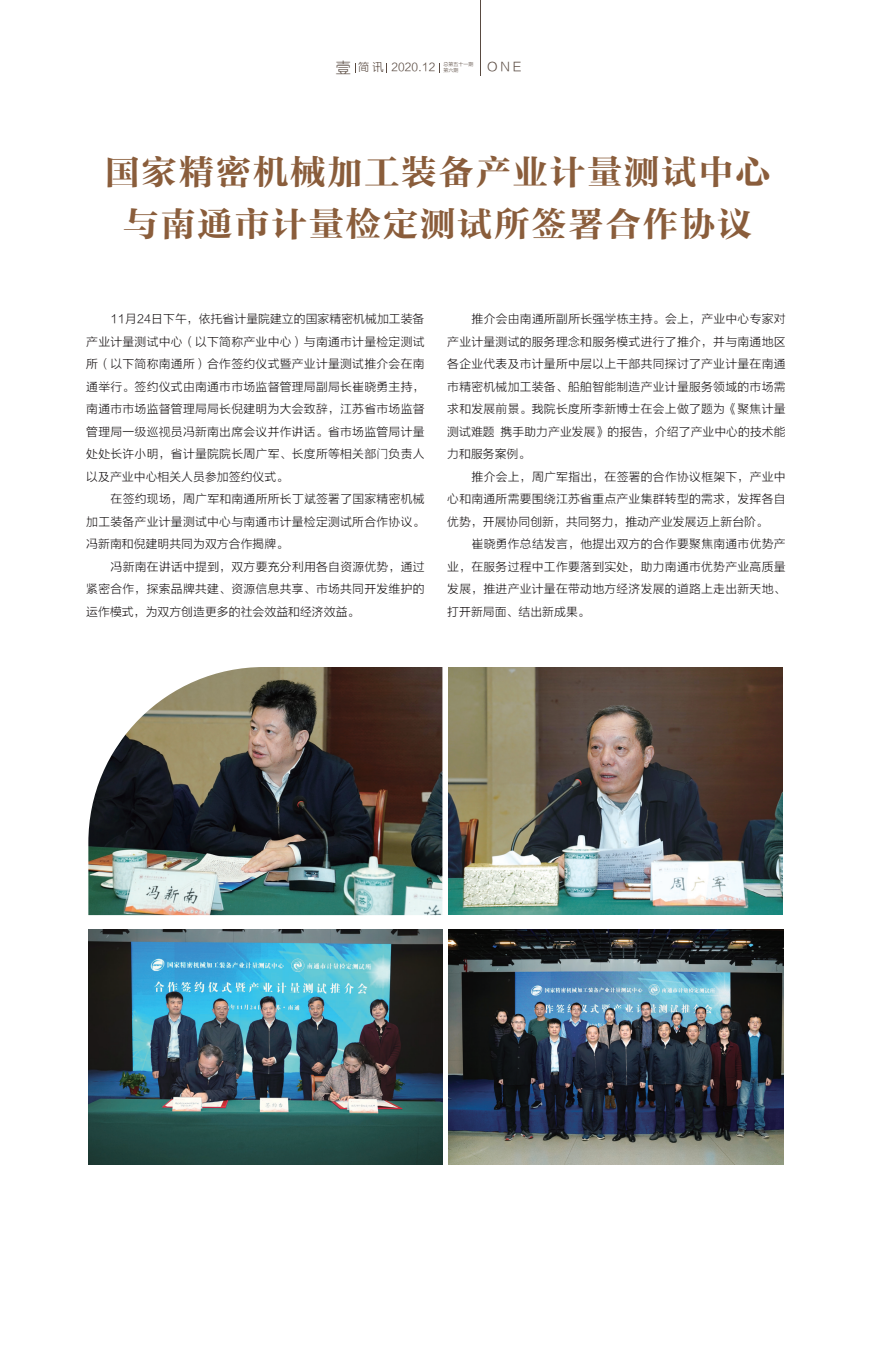
<style>
.page{position:relative;width:872px;height:1368px;background:#fff}
.page>*{position:absolute;margin:0;border:0;box-sizing:border-box;transform-origin:0 0}
.t1{font:35px/52.5px "FZCYSJW GB1 0";letter-spacing:.06em;color:#8a5d3b;text-align:center}
.t2{font:12.5px "FZLTXHK GBK1 0";color:#594a41}
.t3{font:11.88px/22.5px "FZLTXHK GBK1 0";letter-spacing:.02em;color:#231f20;text-align:justify}
.t4{font:11.25px "FZLTXHK GBK1 0";color:#594a41}
.t5{font:5px/6px "FZLTXHK GBK1 0";color:#594a41}
.s1{font-family:"Microsoft Ya Hei";font-weight:300;font-size:15px}
</style>
<div class="page">
<hr style="left:480px;top:0;width:1px;height:75px;background:#594a41">
<img style="left:88px;top:929px;width:354px;height:235px">
<img style="left:88px;top:667px;width:354px;height:248px">
<img style="left:448px;top:930px;width:335px;height:234px">
<img style="left:448px;top:667px;width:334px;height:248px">
<p class="t4" style="left:336px;top:61px;width:101px"><span class="s1">壹</span> 简 讯 2020.12</p>
<p class="t5" style="left:443px;top:62px;width:31px">总第五十一期第六期</p>
<p class="t2" style="left:487px;top:60px;width:36px">ONE</p>
<h1 class="t1" style="left:105px;top:147px;width:667px">国家精密机械加工装备产业计量测试中心与南通市计量检定测试所签署合作协议</h1>
<p class="t3" style="left:86px;top:308px;width:340px;text-indent:24px">11月24日下午，依托省计量院建立的国家精密机械加工装备产业计量测试中心（以下简称产业中心）与南通市计量检定测试所（以下简称南通所）合作签约仪式暨产业计量测试推介会在南通举行。签约仪式由南通市市场监督管理局副局长崔晓勇主持，南通市市场监督管理局局长倪建明为大会致辞，江苏省市场监督管理局一级巡视员冯新南出席会议并作讲话。省市场监管局计量处处长许小明，省计量院院长周广军、长度所等相关部门负责人以及产业中心相关人员参加签约仪式。</p>
<p class="t3" style="left:86px;top:488px;width:340px;text-indent:24px">在签约现场，周广军和南通所所长丁斌签署了国家精密机械加工装备产业计量测试中心与南通市计量检定测试所合作协议。冯新南和倪建明共同为双方合作揭牌。</p>
<p class="t3" style="left:86px;top:556px;width:340px;text-indent:24px">冯新南在讲话中提到，双方要充分利用各自资源优势，通过紧密合作，探索品牌共建、资源信息共享、市场共同开发维护的运作模式，为双方创造更多的社会效益和经济效益。</p>
<p class="t3" style="left:447px;top:308px;width:340px;text-indent:24px">推介会由南通所副所长强学栋主持。会上，产业中心专家对产业计量测试的服务理念和服务模式进行了推介，并与南通地区各企业代表及市计量所中层以上干部共同探讨了产业计量在南通市精密机械加工装备、船舶智能制造产业计量服务领域的市场需求和发展前景。我院长度所李新博士在会上做了题为《聚焦计量测试难题 携手助力产业发展》的报告，介绍了产业中心的技术能力和服务案例。</p>
<p class="t3" style="left:447px;top:466px;width:340px;text-indent:24px">推介会上，周广军指出，在签署的合作协议框架下，产业中心和南通所需要围绕江苏省重点产业集群转型的需求，发挥各自优势，开展协同创新，共同努力，推动产业发展迈上新台阶。</p>
<p class="t3" style="left:447px;top:533px;width:340px;text-indent:24px">崔晓勇作总结发言，他提出双方的合作要聚焦南通市优势产业，在服务过程中工作要落到实处，助力南通市优势产业高质量发展，推进产业计量在带动地方经济发展的道路上走出新天地、打开新局面、结出新成果。</p>
</div>
